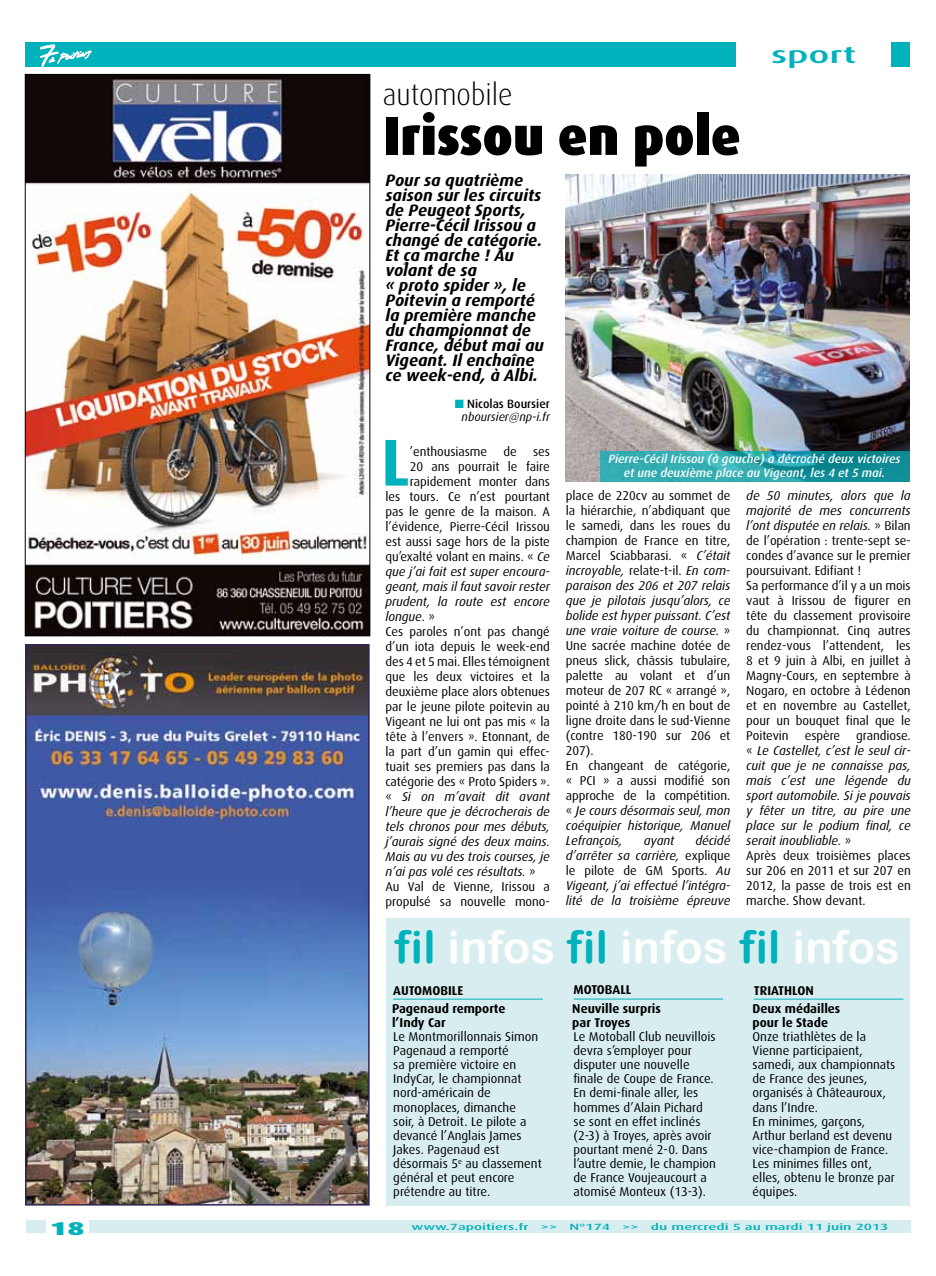
<style>
.page{position:relative;width:936px;height:1276px;background:#fff}
.page>*{position:absolute;margin:0;border:0;box-sizing:border-box;transform-origin:0 0}
.t1{font:700 66.3px "Dax";color:#00b2bb}
.t2{font:900 54px "Dax";color:#000;scale:.95 1}
.t3{font:45px "Arial Rounded MT Bold";letter-spacing:.01em;color:#fff}
.t4{font:300 30px "Dax";color:#000;scale:.95 1}
.t5{font:500 23.4px "Dax";color:#00b2bb;scale:1.67 1}
.t6{font:900 18.6px "Dax";color:#00b2bb;scale:1.54 1}
.t7{font:italic 700 16.5px/15px "Dax";color:#000}
.t8{font:12.75px/15px "Dax";letter-spacing:-.005em;color:#000}
.t9{font:italic 12.75px/15px "Dax";letter-spacing:-.005em;color:#000;text-align:justify}
.t10{font:700 12.75px/18.3px "Dax";color:#000}
.t11{font:italic 500 12px/13.5px "Dax";color:#fff;text-align:center}
.t12{font:italic 12px/13.5px "Dax";color:#000;text-align:center}
.t13{font:500 9px "Dax";color:#00b2bb;scale:1.67 1}
.s1{color:#00b2bb}
.s2{font-weight:500;font-style:normal}
.s3{font-style:italic}
.s4{font-style:normal}
</style>
<div class="page">
<div style="left:26px;top:1219px;width:884px;height:13px;background:#d8edf0"></div>
<div style="left:25px;top:42px;width:885px;height:25px;background:#00b2bb"></div>
<svg style="left:40px;top:44px;width:51px;height:23px"></svg>
<div style="left:736px;top:36px;width:154px;height:35px;background:#fff"></div>
<img style="left:566px;top:175px;width:343px;height:307px">
<svg style="left:599px;top:451px;width:310px;height:31px;background:#259fa7"></svg>
<div style="left:46px;top:1213px;width:43px;height:33px;background:#fff"></div>
<img style="left:27px;top:76px;width:341px;height:558px">
<img style="left:28px;top:647px;width:338px;height:555px">
<div style="left:25px;top:644px;width:344px;height:561px;border:2px solid #2d2458"></div>
<div style="left:386px;top:917px;width:524px;height:288px;background:#d8edf0"></div>
<hr style="left:393px;top:998px;width:150px;height:1px;background:#00b2bb">
<hr style="left:573px;top:998px;width:150px;height:1px;background:#00b2bb">
<hr style="left:753px;top:998px;width:150px;height:1px;background:#00b2bb">
<h3 class="t4" style="left:383px;top:79px;width:138px">automobile</h3>
<h2 class="t2" style="left:383px;top:105px;width:378px">Irissou en pole</h2>
<h3 class="t5" style="left:771px;top:42px;width:53px">sport</h3>
<p class="t7" style="left:385px;top:173px;width:160px">Pour sa quatrième saison sur les circuits de Peugeot Sports,<br>Pierre-Cécil Irissou a changé de catégorie.<br>Et ça marche ! Au volant de sa<br>« proto spider », le<br>Poitevin a remporté la première manche du championnat de<br>France, début mai au<br>Vigeant. Il enchaîne ce week-end, à Albi.</p>
<p class="t12" style="left:454px;top:397px;width:97px"><span class="s1">■</span> <span class="s2">Nicolas Boursier </span>nboursier@np-i.fr</p>
<h1 class="t1" style="left:381px;top:425px;width:30px">L</h1>
<p class="t8" style="left:410px;top:444px;width:79px">’enthousiasme</p>
<p class="t8" style="left:503px;top:444px;width:15px">de</p>
<p class="t8" style="left:533px;top:444px;width:18px">ses</p>
<p class="t8" style="left:410px;top:459px;width:142px">20 ans pourrait le faire</p>
<p class="t8" style="left:410px;top:474px;width:142px">rapidement monter dans</p>
<p class="t8" style="left:385px;top:489px;width:166px">les tours. Ce n’est pourtant</p>
<p class="t8" style="left:385px;top:504px;width:166px">pas le genre de la maison. A</p>
<p class="t8" style="left:385px;top:519px;width:166px">l’évidence, Pierre-Cécil Irissou</p>
<p class="t8" style="left:385px;top:534px;width:166px">est aussi sage hors de la piste</p>
<p class="t8" style="left:385px;top:549px;width:166px">qu’exalté volant en mains. « <span class="s3">Ce</span></p>
<p class="t9" style="left:385px;top:564px;width:166px">que j’ai fait est super encoura-</p>
<p class="t9" style="left:385px;top:579px;width:166px">geant, mais il faut savoir rester</p>
<p class="t9" style="left:385px;top:594px;width:166px">prudent, la route est encore</p>
<p class="t9" style="left:385px;top:609px;width:51px">longue<span class="s4">. »</span></p>
<p class="t8" style="left:385px;top:624px;width:166px">Ces paroles n’ont pas changé</p>
<p class="t8" style="left:385px;top:639px;width:166px">d’un iota depuis le week-end</p>
<p class="t8" style="left:385px;top:654px;width:166px">des 4 et 5 mai. Elles témoignent</p>
<p class="t8" style="left:385px;top:669px;width:166px">que les deux victoires et la</p>
<p class="t8" style="left:385px;top:684px;width:166px">deuxième place alors obtenues</p>
<p class="t8" style="left:385px;top:699px;width:166px">par le jeune pilote poitevin au</p>
<p class="t8" style="left:385px;top:714px;width:166px">Vigeant ne lui ont pas mis « la</p>
<p class="t8" style="left:385px;top:729px;width:166px">tête à l’envers ». Etonnant, de</p>
<p class="t8" style="left:385px;top:744px;width:166px">la part d’un gamin qui effec-</p>
<p class="t8" style="left:385px;top:759px;width:166px">tuait ses premiers pas dans la</p>
<p class="t8" style="left:385px;top:774px;width:166px">catégorie des « Proto Spiders ».</p>
<p class="t9" style="left:385px;top:789px;width:166px"><span class="s4">«</span> Si on m’avait dit avant</p>
<p class="t9" style="left:385px;top:804px;width:166px">l’heure que je décrocherais de</p>
<p class="t9" style="left:385px;top:819px;width:166px">tels chronos pour mes débuts,</p>
<p class="t9" style="left:385px;top:834px;width:166px">j’aurais signé des deux mains.</p>
<p class="t9" style="left:385px;top:849px;width:166px">Mais au vu des trois courses, je</p>
<p class="t9" style="left:385px;top:864px;width:152px">n’ai pas volé ces résultats. <span class="s4">»</span></p>
<p class="t8" style="left:385px;top:878px;width:166px">Au Val de Vienne, Irissou a</p>
<p class="t8" style="left:385px;top:893px;width:166px">propulsé sa nouvelle mono-</p>
<p class="t11" style="left:608px;top:452px;width:293px">Pierre-Cécil Irissou (à gauche) a décroché deux victoires et une deuxième place au Vigeant, les 4 et 5 mai.</p>
<p class="t8" style="left:566px;top:488px;width:166px">place de 220cv au sommet de la hiérarchie, n’abdiquant que le samedi, dans les roues du champion de France en titre,<br>Marcel Sciabbarasi. « <span class="s3">C’était incroyable,</span> relate-t-il. <span class="s3">En com&shy;paraison des 206 et 207 relais que je pilotais jusqu’alors, ce bolide est hyper puissant. C’est une vraie voiture de course.</span> »<br>Une sacrée machine dotée de pneus slick, châssis tubulaire, palette au volant et d’un moteur de 207 RC « arrangé », pointé à 210 km/h en bout de ligne droite dans le sud-Vienne (contre 180-190 sur 206 et<br>207).<br>En changeant de catégorie, « PCI » a aussi modifié son approche de la compétition. « <span class="s3">Je cours désormais seul, mon coéquipier historique, Manuel<br>Lefrançois,</span></p>
<p class="t9" style="left:566px;top:833px;width:166px;text-indent:129px">décidé d’arrêter sa carrière, <span class="s4">explique le pilote de GM Sports.</span> Au Vigeant, j’ai effectué l’intégra&shy;lité de la troisième épreuve</p>
<p class="t9" style="left:643px;top:833px;width:32px">ayant</p>
<p class="t8" style="left:746px;top:488px;width:166px"><span class="s3">de 50 minutes, alors que la majorité de mes concurrents l’ont disputée en relais.</span> » Bilan de l’opération : trente-sept se&shy;condes d’avance sur le premier poursuivant. Edifiant !<br>Sa performance d’il y a un mois vaut à Irissou de figurer en tête du classement provisoire du championnat. Cinq autres rendez-vous l’attendent, les<br>8 et 9 juin à Albi, en juillet à<br>Magny-Cours, en septembre à<br>Nogaro, en octobre à Lédenon et en novembre au Castellet, pour un bouquet final que le<br>Poitevin</p>
<p class="t9" style="left:746px;top:728px;width:166px;text-align:left;text-indent:110px"><span class="s4">grandiose. «</span> Le Castellet, c’est le seul cir&shy;cuit que je ne connaisse pas, mais c’est une légende du sport automobile. Si je pouvais y fêter un titre, au pire une place sur le podium final, ce serait inoubliable. <span class="s4">»<br>Après deux troisièmes places sur 206 en 2011 et sur 207 en<br>2012, la passe de trois est en marche. Show devant.</span></p>
<p class="t8" style="left:804px;top:728px;width:37px">espère</p>
<h3 class="t3" style="left:395px;top:920px;width:506px"><span class="s1">fil</span> infos <span class="s1">fil</span> infos <span class="s1">fil</span> infos</h3>
<p class="t10" style="left:392px;top:981px;width:115px">Automobile<br>Pagenaud remporte</p>
<p class="t10" style="left:392px;top:1013px;width:55px">l’Indy Car</p>
<p class="t8" style="left:393px;top:1029px;width:150px;line-height:14.1px">Le Montmorillonnais Simon<br>Pagenaud a remporté<br>sa première victoire en<br>IndyCar, le championnat nord-américain de monoplaces, dimanche<br>soir, à Detroit. Le pilote a devancé l’Anglais James<br>Jakes. Pagenaud est désormais 5<sup>e</sup> au classement général et peut encore prétendre au titre.</p>
<p class="t10" style="left:572px;top:981px;width:90px">Motoball<br>Neuville surpris</p>
<p class="t10" style="left:572px;top:1013px;width:59px">par Troyes</p>
<p class="t8" style="left:573px;top:1029px;width:144px;line-height:14.1px">Le Motoball Club neuvillois devra s’employer pour disputer une nouvelle finale de Coupe de France.<br>En demi-finale aller, les hommes d’Alain Pichard se sont en effet inclinés (2-3) à Troyes, après avoir pourtant mené 2-0. Dans l’autre demie, le champion de France Voujeaucourt a atomisé Monteux (13-3).</p>
<p class="t10" style="left:752px;top:981px;width:89px">Triathlon<br>Deux médailles</p>
<p class="t10" style="left:752px;top:1013px;width:77px">pour le Stade</p>
<p class="t8" style="left:752px;top:1029px;width:144px;line-height:14.1px">Onze triathlètes de la<br>Vienne participaient, samedi, aux championnats de France des jeunes, organisés à Châteauroux, dans l’Indre.<br>En minimes, garçons,<br>Arthur berland est devenu vice-champion de France.<br>Les minimes filles ont, elles, obtenu le bronze par équipes.</p>
<h3 class="t6" style="left:50px;top:1217px;width:24px">18</h3>
<p class="t13" style="left:411px;top:1221px;width:72px">www.7apoitiers.fr</p>
<p class="t13" style="left:541px;top:1221px;width:11px">&gt;&gt;</p>
<p class="t13" style="left:569px;top:1221px;width:26px">N°174</p>
<p class="t13" style="left:622px;top:1221px;width:11px">&gt;&gt;</p>
<p class="t13" style="left:651px;top:1221px;width:144px">du mercredi 5 au mardi 11 juin 2013</p>
</div>
